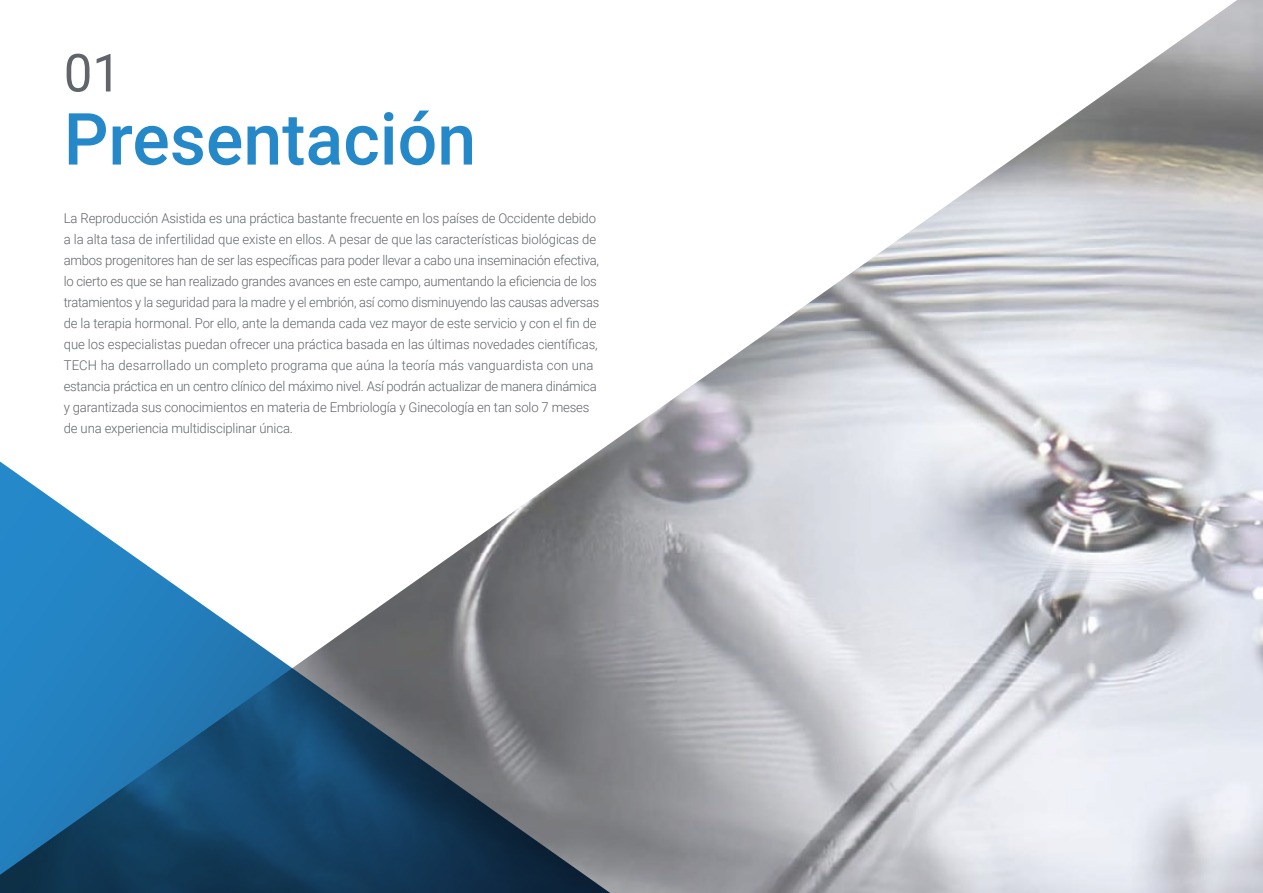
<style>
.page{position:relative;width:1263px;height:893px;background:#fff}
.page>*{position:absolute;margin:0;border:0;box-sizing:border-box;transform-origin:0 0}
.t1{font:500 72px "Roboto";color:#2488c9}
.t2{font:52.5px "Roboto";color:#61646a}
.t3{font:300 13.5px/21px "Roboto";letter-spacing:-.01em;color:#61646a}
</style>
<div class="page">
<img style="left:607px;top:0;width:656px;height:893px">
<svg style="left:0;top:446px;width:640px;height:447px"></svg>
<h2 class="t2" style="left:64px;top:36px;width:59px">01</h2>
<h1 class="t1" style="left:64px;top:89px;width:414px">Presentación</h1>
<p class="t3" style="left:64px;top:207px;width:537px">La Reproducción Asistida es una práctica bastante frecuente en los países de Occidente debido a la alta tasa de infertilidad que existe en ellos. A pesar de que las características biológicas de ambos progenitores han de ser las específicas para poder llevar a cabo una inseminación efectiva, lo cierto es que se han realizado grandes avances en este campo, aumentando la eficiencia de los tratamientos y la seguridad para la madre y el embrión, así como disminuyendo las causas adversas de la terapia hormonal. Por ello, ante la demanda cada vez mayor de este servicio y con el fin de que los especialistas puedan ofrecer una práctica basada en las últimas novedades científicas, TECH ha desarrollado un completo programa que aúna la teoría más vanguardista con una estancia práctica en un centro clínico del máximo nivel. Así podrán actualizar de manera dinámica y garantizada sus conocimientos en materia de Embriología y Ginecología en tan solo 7 meses de una experiencia multidisciplinar única.</p>
</div>
